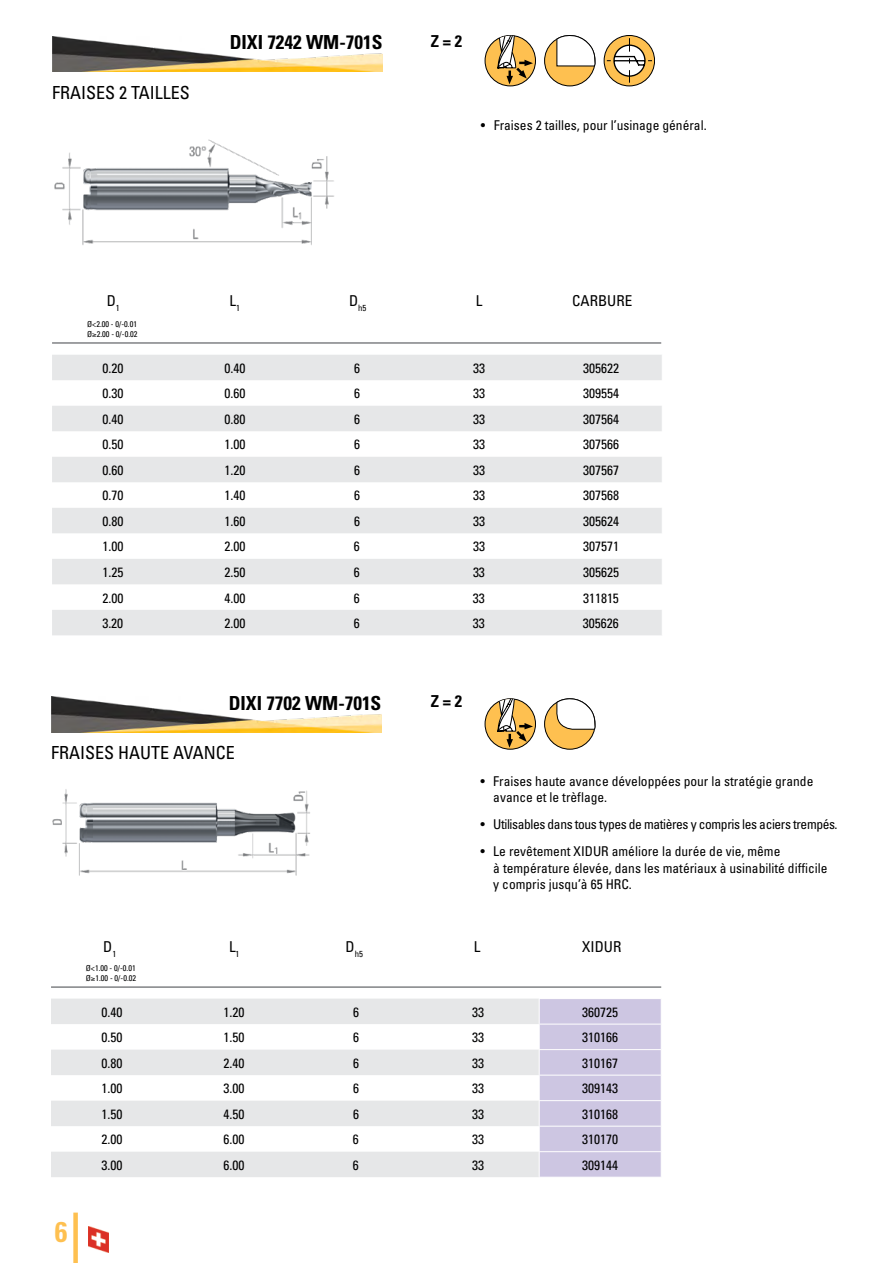
<style>
.page{position:relative;width:893px;height:1263px;background:#fff}
.page>*{position:absolute;margin:0;border:0;box-sizing:border-box;transform-origin:0 0}
.t1{font:700 condensed 28.5px "Univers";color:#fec050}
.t2{font:700 condensed 19.35px "Univers";color:#000}
.t3{font:condensed 18px "Univers";color:#000}
.t4{font:700 condensed 16.5px "Univers";color:#000}
.t5{font:condensed 15px "Univers";color:#000}
.t6{font:condensed 13.5px/16.2px "Univers";color:#000}
.t7{font:condensed 13.5px "Univers";letter-spacing:-.03em;color:#000}
.t8{font:condensed 8.7px "Univers";color:#000}
.t9{font:condensed 8.25px/9.9px "Univers";color:#000}
</style>
<div class="page">
<div style="left:73px;top:1212px;width:5px;height:51px;background:#fec050"></div>
<img style="left:89px;top:1226px;width:19px;height:26px">
<img style="left:51px;top:697px;width:330px;height:35px">
<hr style="left:51px;top:986px;width:610px;height:2px;background:#808285">
<svg style="left:51px;top:998px;width:488px;height:179px;fill:#e6e7e8"></svg>
<svg style="left:539px;top:999px;width:122px;height:178px;background:#cfc8e3"></svg>
<img style="left:52px;top:37px;width:330px;height:35px">
<hr style="left:52px;top:342px;width:609px;height:2px;background:#808285">
<img style="left:54px;top:139px;width:280px;height:106px">
<svg style="left:52px;top:355px;width:610px;height:280px;fill:#e6e7e8"></svg>
<div style="left:485px;top:35px;width:50px;height:51px;background:#fec050;border-radius:50%"></div>
<div style="left:485px;top:35px;width:51px;height:51px;border:1px solid #000;border-radius:50%"></div>
<svg style="left:497px;top:35px;width:36px;height:49px"></svg>
<svg style="left:604px;top:36px;width:51px;height:50px"></svg>
<div style="left:604px;top:35px;width:51px;height:51px;border:1px solid #000;border-radius:50%"></div>
<svg style="left:607px;top:38px;width:45px;height:45px"></svg>
<div style="left:545px;top:36px;width:50px;height:50px;background:#fec050;border-radius:50%"></div>
<div style="left:544px;top:35px;width:51px;height:51px;border:1px solid #000;border-radius:50%"></div>
<svg style="left:556px;top:35px;width:39px;height:32px"></svg>
<div style="left:485px;top:699px;width:50px;height:50px;background:#fec050;border-radius:50%"></div>
<div style="left:485px;top:698px;width:51px;height:51px;border:1px solid #000;border-radius:50%"></div>
<svg style="left:497px;top:698px;width:36px;height:50px"></svg>
<div style="left:545px;top:699px;width:50px;height:50px;background:#fec050;border-radius:50%"></div>
<div style="left:544px;top:698px;width:51px;height:51px;border:1px solid #000;border-radius:50%"></div>
<svg style="left:556px;top:698px;width:39px;height:32px"></svg>
<img style="left:52px;top:789px;width:258px;height:87px">
<h3 class="t3" style="left:52px;top:81px;width:139px">FRAISES 2 TAILLES</h3>
<h2 class="t2" style="left:230px;top:31px;width:154px">DIXI 7242 WM-701S</h2>
<p class="t4" style="left:431px;top:31px;width:33px">Z = 2</p>
<p class="t6" style="left:481px;top:117px;width:227px">• Fraises 2 tailles, pour l’usinage général.</p>
<p class="t5" style="left:107px;top:292px;width:15px">D<sub>1</sub></p>
<p class="t5" style="left:229px;top:292px;width:12px">L<sub>1</sub></p>
<p class="t8" style="left:349px;top:303px;width:19px"><sup>D</sup>h5</p>
<p class="t5" style="left:476px;top:292px;width:8px">L</p>
<p class="t5" style="left:572px;top:292px;width:62px">CARBURE</p>
<p class="t9" style="left:87px;top:319px;width:52px">Ø&lt;2.00 - 0/-0.01<br>Ø≥2.00 - 0/-0.02</p>
<p class="t6" style="left:103px;top:360px;width:22px">0.20</p>
<p class="t6" style="left:225px;top:360px;width:22px">0.40</p>
<p class="t6" style="left:354px;top:360px;width:7px">6</p>
<p class="t6" style="left:473px;top:360px;width:13px">33</p>
<p class="t6" style="left:583px;top:360px;width:37px">305622</p>
<p class="t6" style="left:103px;top:385px;width:22px">0.30</p>
<p class="t6" style="left:225px;top:385px;width:22px">0.60</p>
<p class="t6" style="left:354px;top:385px;width:7px">6</p>
<p class="t6" style="left:473px;top:385px;width:13px">33</p>
<p class="t6" style="left:583px;top:385px;width:37px">309554</p>
<p class="t6" style="left:103px;top:411px;width:22px">0.40</p>
<p class="t6" style="left:225px;top:411px;width:22px">0.80</p>
<p class="t6" style="left:354px;top:411px;width:7px">6</p>
<p class="t6" style="left:473px;top:411px;width:13px">33</p>
<p class="t6" style="left:583px;top:411px;width:37px">307564</p>
<p class="t6" style="left:103px;top:436px;width:22px">0.50</p>
<p class="t6" style="left:225px;top:436px;width:22px">1.00</p>
<p class="t6" style="left:354px;top:436px;width:7px">6</p>
<p class="t6" style="left:473px;top:436px;width:13px">33</p>
<p class="t6" style="left:583px;top:436px;width:37px">307566</p>
<p class="t6" style="left:102px;top:462px;width:22px">0.60</p>
<p class="t6" style="left:225px;top:462px;width:22px">1.20</p>
<p class="t6" style="left:354px;top:462px;width:7px">6</p>
<p class="t6" style="left:473px;top:462px;width:13px">33</p>
<p class="t6" style="left:583px;top:462px;width:37px">307567</p>
<p class="t6" style="left:102px;top:487px;width:22px">0.70</p>
<p class="t6" style="left:224px;top:487px;width:22px">1.40</p>
<p class="t6" style="left:354px;top:487px;width:7px">6</p>
<p class="t6" style="left:473px;top:487px;width:13px">33</p>
<p class="t6" style="left:583px;top:487px;width:37px">307568</p>
<p class="t6" style="left:102px;top:513px;width:22px">0.80</p>
<p class="t6" style="left:224px;top:513px;width:22px">1.60</p>
<p class="t6" style="left:354px;top:513px;width:7px">6</p>
<p class="t6" style="left:473px;top:513px;width:13px">33</p>
<p class="t6" style="left:583px;top:513px;width:37px">305624</p>
<p class="t6" style="left:102px;top:538px;width:22px">1.00</p>
<p class="t6" style="left:224px;top:538px;width:22px">2.00</p>
<p class="t6" style="left:354px;top:538px;width:7px">6</p>
<p class="t6" style="left:473px;top:538px;width:13px">33</p>
<p class="t6" style="left:583px;top:538px;width:37px">307571</p>
<p class="t6" style="left:102px;top:564px;width:22px">1.25</p>
<p class="t6" style="left:224px;top:564px;width:22px">2.50</p>
<p class="t6" style="left:354px;top:564px;width:7px">6</p>
<p class="t6" style="left:473px;top:564px;width:13px">33</p>
<p class="t6" style="left:583px;top:564px;width:37px">305625</p>
<p class="t6" style="left:102px;top:589px;width:22px">2.00</p>
<p class="t6" style="left:224px;top:589px;width:22px">4.00</p>
<p class="t6" style="left:354px;top:589px;width:7px">6</p>
<p class="t6" style="left:473px;top:589px;width:13px">33</p>
<p class="t6" style="left:583px;top:589px;width:37px">311815</p>
<p class="t6" style="left:102px;top:615px;width:22px">3.20</p>
<p class="t6" style="left:224px;top:615px;width:22px">2.00</p>
<p class="t6" style="left:354px;top:615px;width:7px">6</p>
<p class="t6" style="left:473px;top:615px;width:13px">33</p>
<p class="t6" style="left:583px;top:615px;width:37px">305626</p>
<h2 class="t2" style="left:229px;top:691px;width:154px">DIXI 7702 WM-701S</h2>
<p class="t4" style="left:431px;top:691px;width:33px">Z = 2</p>
<h3 class="t3" style="left:51px;top:741px;width:185px">FRAISES HAUTE AVANCE</h3>
<p class="t6" style="left:493px;top:773px;width:322px;text-indent:-13px">• Fraises haute avance développées pour la stratégie grande avance et le trèflage.</p>
<p class="t7" style="left:480px;top:816px;width:359px">• Utilisables dans tous types de matières y compris les aciers trempés.</p>
<p class="t6" style="left:493px;top:843px;width:336px;text-indent:-13px">• Le revêtement XIDUR améliore la durée de vie, même<br>à température élevée, dans les matériaux à usinabilité difficile y compris jusqu’à 65 HRC.</p>
<p class="t5" style="left:103px;top:937px;width:15px">D<sub>1</sub></p>
<p class="t5" style="left:229px;top:937px;width:12px">L<sub>1</sub></p>
<p class="t8" style="left:346px;top:948px;width:19px"><sup>D</sup>h5</p>
<p class="t5" style="left:474px;top:937px;width:8px">L</p>
<p class="t5" style="left:582px;top:937px;width:41px">XIDUR</p>
<p class="t9" style="left:86px;top:963px;width:52px">Ø&lt;1.00 - 0/-0.01<br>Ø≥1.00 - 0/-0.02</p>
<h1 class="t1" style="left:55px;top:1214px;width:14px">6</h1>
<p class="t6" style="left:102px;top:1004px;width:22px">0.40</p>
<p class="t6" style="left:224px;top:1004px;width:22px">1.20</p>
<p class="t6" style="left:353px;top:1004px;width:7px">6</p>
<p class="t6" style="left:472px;top:1004px;width:13px">33</p>
<p class="t6" style="left:582px;top:1004px;width:37px">360725</p>
<p class="t6" style="left:102px;top:1029px;width:22px">0.50</p>
<p class="t6" style="left:224px;top:1029px;width:22px">1.50</p>
<p class="t6" style="left:353px;top:1029px;width:7px">6</p>
<p class="t6" style="left:472px;top:1029px;width:13px">33</p>
<p class="t6" style="left:582px;top:1029px;width:37px">310166</p>
<p class="t6" style="left:101px;top:1055px;width:22px">0.80</p>
<p class="t6" style="left:224px;top:1055px;width:22px">2.40</p>
<p class="t6" style="left:353px;top:1055px;width:7px">6</p>
<p class="t6" style="left:472px;top:1055px;width:13px">33</p>
<p class="t6" style="left:582px;top:1055px;width:37px">310167</p>
<p class="t6" style="left:101px;top:1080px;width:22px">1.00</p>
<p class="t6" style="left:223px;top:1080px;width:22px">3.00</p>
<p class="t6" style="left:353px;top:1080px;width:7px">6</p>
<p class="t6" style="left:472px;top:1080px;width:13px">33</p>
<p class="t6" style="left:582px;top:1080px;width:37px">309143</p>
<p class="t6" style="left:101px;top:1106px;width:22px">1.50</p>
<p class="t6" style="left:223px;top:1106px;width:22px">4.50</p>
<p class="t6" style="left:353px;top:1106px;width:7px">6</p>
<p class="t6" style="left:472px;top:1106px;width:13px">33</p>
<p class="t6" style="left:582px;top:1106px;width:37px">310168</p>
<p class="t6" style="left:101px;top:1131px;width:22px">2.00</p>
<p class="t6" style="left:223px;top:1131px;width:22px">6.00</p>
<p class="t6" style="left:353px;top:1131px;width:7px">6</p>
<p class="t6" style="left:472px;top:1131px;width:13px">33</p>
<p class="t6" style="left:582px;top:1131px;width:37px">310170</p>
<p class="t6" style="left:101px;top:1157px;width:22px">3.00</p>
<p class="t6" style="left:223px;top:1157px;width:22px">6.00</p>
<p class="t6" style="left:353px;top:1157px;width:7px">6</p>
<p class="t6" style="left:472px;top:1157px;width:13px">33</p>
<p class="t6" style="left:582px;top:1157px;width:37px">309144</p>
</div>
